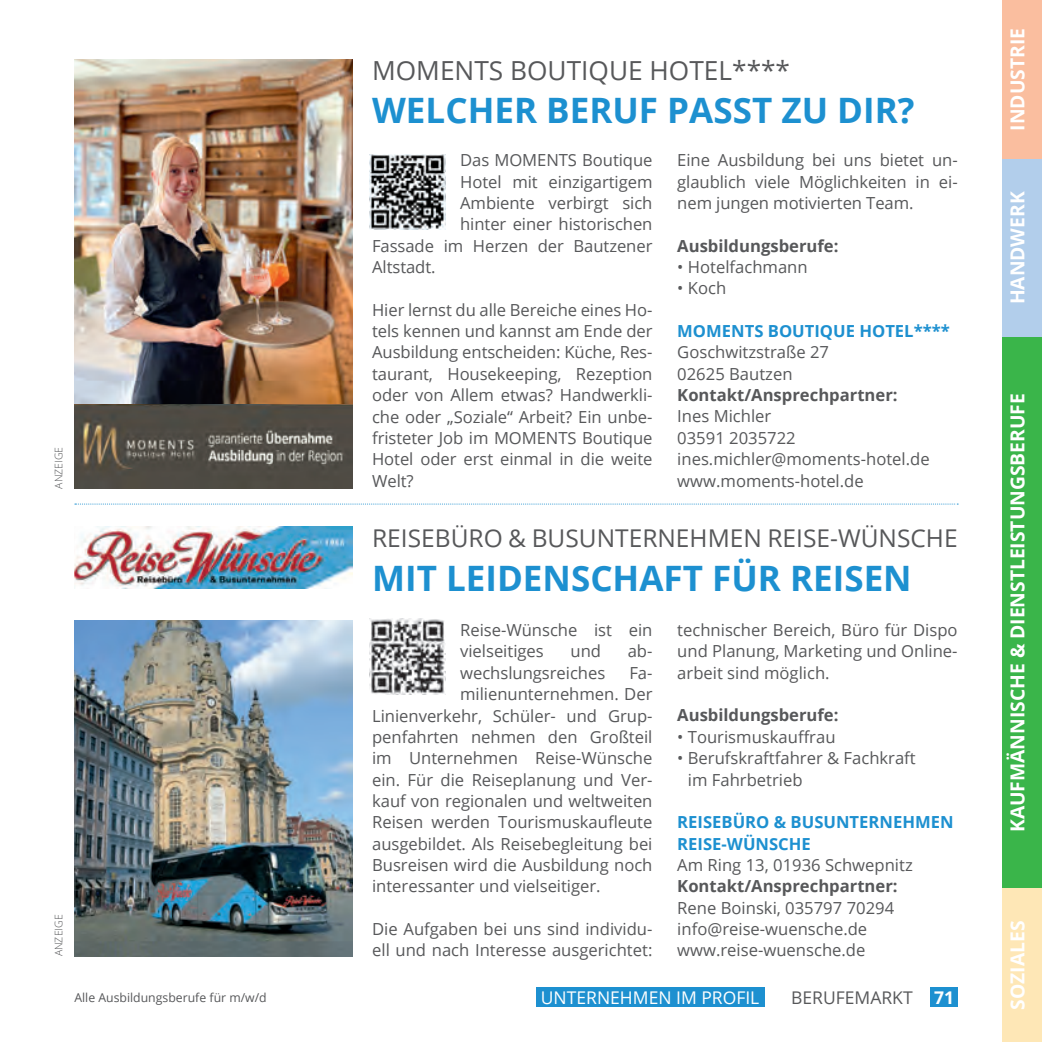
<style>
.page{position:relative;width:1042px;height:1042px;background:#fff}
.page>*{position:absolute;margin:0;border:0;box-sizing:border-box;transform-origin:0 0}
.t1{font:700 35px "Open Sans";color:#1d90d0}
.t2{font:26.25px "Open Sans";color:#57585a}
.t3{font:24.5px "Open Sans";color:#57585a}
.t4{font:700 19.25px "Open Sans";color:#fff}
.t5{font:17.5px "Open Sans";color:#fff}
.t6{font:17.5px "Open Sans";color:#57585a}
.t7{font:700 17.5px "Open Sans";color:#fff}
.t8{font:16.62px/21.3px "Open Sans";color:#57585a}
.t9{font:700 16.62px "Open Sans";color:#57585a}
.t10{font:700 16.62px/21.3px "Open Sans";color:#1d90d0}
.t11{font:12.25px "Open Sans";color:#57585a}
.t12{font:300 10.5px "Open Sans";color:#57585a}
</style>
<div class="page">
<div style="left:536px;top:987px;width:228px;height:20px;background:#1d90d0"></div>
<div style="left:1002px;top:159px;width:40px;height:178px;background:#b2ceeb"></div>
<div style="left:1002px;top:337px;width:40px;height:551px;background:#3ab54a"></div>
<div style="left:1002px;top:0;width:40px;height:159px;background:#fabe9f"></div>
<div style="left:1002px;top:888px;width:40px;height:154px;background:#fee7b6"></div>
<div style="left:930px;top:987px;width:27px;height:20px;background:#1d90d0"></div>
<svg style="left:75px;top:504px;width:883px;height:1px"></svg>
<img style="left:370px;top:619px;width:75px;height:75px">
<img style="left:74px;top:620px;width:278px;height:336px">
<img style="left:74px;top:527px;width:278px;height:61px">
<div style="left:370px;top:155px;width:80px;height:74px;background:linear-gradient(to bottom,#fff,#fff)"></div>
<img style="left:370px;top:155px;width:75px;height:74px">
<img style="left:74px;top:403px;width:278px;height:86px">
<img style="left:74px;top:60px;width:278px;height:343px">
<p class="t12" style="left:52px;top:489px;width:43px;rotate:-90deg">ANZEIGE</p>
<h2 class="t2" style="left:372px;top:52px;width:419px">MOMENTS BOUTIQUE HOTEL****</h2>
<h1 class="t1" style="left:372px;top:86px;width:544px">WELCHER BERUF PASST ZU DIR?</h1>
<p class="t8" style="left:460px;top:149px;width:194px">Das MOMENTS Boutique</p>
<p class="t8" style="left:460px;top:170px;width:194px">Hotel mit einzigartigem</p>
<p class="t8" style="left:460px;top:192px;width:194px">Ambiente verbirgt sich</p>
<p class="t8" style="left:460px;top:213px;width:194px">hinter einer historischen</p>
<p class="t8" style="left:372px;top:235px;width:282px">Fassade im Herzen der Bautzener</p>
<p class="t8" style="left:372px;top:256px;width:65px">Altstadt.</p>
<p class="t8" style="left:372px;top:299px;width:282px;text-align:justify">Hier lernst du alle Bereiche eines Ho&shy;tels kennen und kannst am Ende der Ausbildung entscheiden: Küche, Res&shy;taurant, Housekeeping, Rezeption oder von Allem etwas? Handwerkli&shy;che oder „Soziale“ Arbeit? Ein unbe&shy;fristeter Job im MOMENTS Boutique Hotel oder erst einmal in die weite Welt?</p>
<p class="t8" style="left:677px;top:149px;width:282px;text-align:justify">Eine Ausbildung bei uns bietet un&shy;glaublich viele Möglichkeiten in ei&shy;nem jungen motivierten Team.</p>
<p class="t9" style="left:677px;top:234px;width:163px">Ausbildungsberufe:</p>
<p class="t8" style="left:677px;top:256px;width:132px">• Hotelfachmann</p>
<p class="t8" style="left:677px;top:277px;width:50px">• Koch</p>
<p class="t10" style="left:677px;top:320px;width:274px">MOMENTS BOUTIQUE HOTEL****</p>
<p class="t8" style="left:677px;top:341px;width:153px">Goschwitzstraße 27<br>02625 Bautzen</p>
<p class="t9" style="left:677px;top:383px;width:222px">Kontakt/Ansprechpartner:</p>
<p class="t8" style="left:677px;top:405px;width:254px">Ines Michler<br>03591 2035722 ines.michler@moments-hotel.de</p>
<p class="t8" style="left:677px;top:469px;width:188px">www.moments-hotel.de</p>
<p class="t12" style="left:52px;top:956px;width:43px;rotate:-90deg">ANZEIGE</p>
<h3 class="t3" style="left:372px;top:521px;width:587px">REISEBÜRO &amp; BUSUNTERNEHMEN REISE-WÜNSCHE</h3>
<h1 class="t1" style="left:372px;top:553px;width:541px">MIT LEIDENSCHAFT FÜR REISEN</h1>
<p class="t8" style="left:460px;top:619px;width:194px">Reise-Wünsche ist ein vielseitiges</p>
<p class="t8" style="left:677px;top:619px;width:282px;text-align:justify">technischer Bereich, Büro für Dispo und Planung, Marketing und Online&shy;arbeit sind möglich.</p>
<p class="t9" style="left:677px;top:704px;width:163px">Ausbildungsberufe:</p>
<p class="t8" style="left:677px;top:726px;width:160px">• Tourismuskauffrau</p>
<p class="t8" style="left:688px;top:747px;width:229px;text-indent:-11px">• Berufskraftfahrer &amp; Fachkraft im Fahrbetrieb</p>
<p class="t10" style="left:677px;top:811px;width:278px">REISEBÜRO &amp; BUSUNTERNEHMEN<br>REISE-WÜNSCHE</p>
<p class="t8" style="left:677px;top:854px;width:237px">Am Ring 13, 01936 Schwepnitz</p>
<p class="t9" style="left:677px;top:874px;width:222px">Kontakt/Ansprechpartner:</p>
<p class="t8" style="left:677px;top:896px;width:218px">Rene Boinski, 035797 70294 info@reise-wuensche.de</p>
<p class="t8" style="left:570px;top:640px;width:32px">und</p>
<p class="t8" style="left:628px;top:640px;width:26px">ab-</p>
<p class="t8" style="left:460px;top:662px;width:147px">wechslungsreiches</p>
<p class="t8" style="left:629px;top:662px;width:25px">Fa-</p>
<p class="t8" style="left:460px;top:683px;width:194px">milienunternehmen. Der</p>
<p class="t8" style="left:372px;top:704px;width:282px">Linienverkehr, Schüler- und Grup-</p>
<p class="t8" style="left:372px;top:726px;width:282px">penfahrten nehmen den Großteil</p>
<p class="t8" style="left:372px;top:747px;width:282px">im Unternehmen Reise-Wünsche</p>
<p class="t8" style="left:372px;top:768px;width:282px">ein. Für die Reiseplanung und Ver-</p>
<p class="t8" style="left:372px;top:790px;width:282px">kauf von regionalen und weltweiten</p>
<p class="t8" style="left:372px;top:811px;width:282px">Reisen werden Tourismuskaufleute</p>
<p class="t8" style="left:372px;top:832px;width:282px">ausgebildet. Als Reisebegleitung bei</p>
<p class="t8" style="left:372px;top:854px;width:282px">Busreisen wird die Ausbildung noch</p>
<p class="t8" style="left:372px;top:875px;width:230px">interessanter und vielseitiger.</p>
<p class="t8" style="left:372px;top:918px;width:282px">Die Aufgaben bei uns sind individu&shy;ell und nach Interesse ausgerichtet:</p>
<p class="t8" style="left:677px;top:939px;width:190px">www.reise-wuensche.de</p>
<p class="t11" style="left:74px;top:989px;width:194px">Alle Ausbildungsberufe für m/w/d</p>
<p class="t5" style="left:541px;top:985px;width:220px">UNTERNEHMEN IM PROFIL</p>
<p class="t6" style="left:791px;top:985px;width:123px">BERUFEMARKT</p>
<p class="t7" style="left:934px;top:985px;width:21px">71</p>
<p class="t4" style="left:1004px;top:131px;width:104px;rotate:-90deg">INDUSTRIE</p>
<p class="t4" style="left:1004px;top:304px;width:114px;rotate:-90deg">HANDWERK</p>
<p class="t4" style="left:1004px;top:832px;width:440px;rotate:-90deg">KAUFMÄNNISCHE &amp; DIENSTLEISTUNGSBERUFE</p>
<p class="t4" style="left:1004px;top:1009px;width:90px;rotate:-90deg">SOZIALES</p>
</div>
